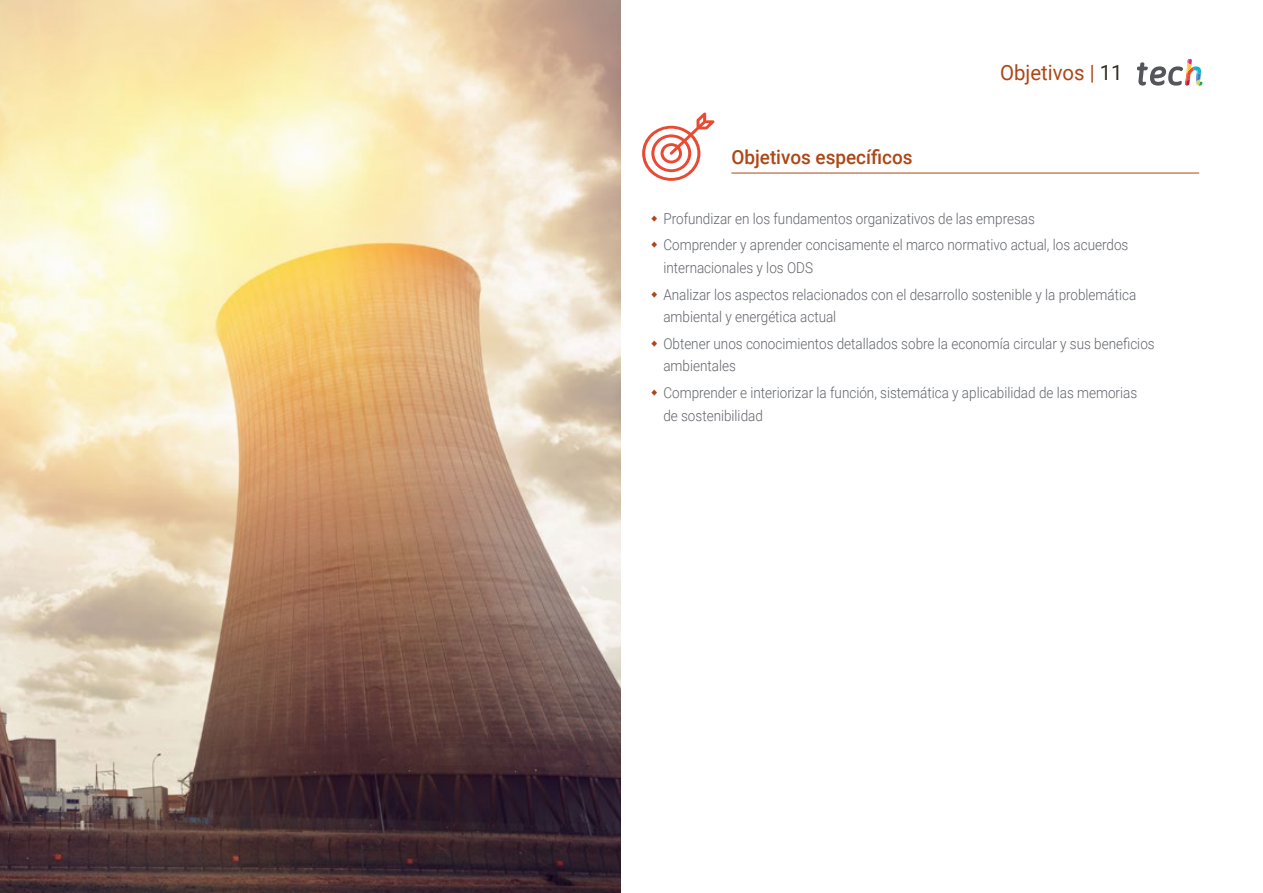
<style>
.page{position:relative;width:1263px;height:893px;background:#fff}
.page>*{position:absolute;margin:0;border:0;box-sizing:border-box;transform-origin:0 0}
.t1{font:21px "Roboto";color:#ae4615}
.t2{font:500 19.5px "Roboto";color:#ae4615}
.t3{font:300 15px/26.7px "Roboto";color:#61646a;scale:.9 1}
.s1{color:#312e20}
</style>
<div class="page">
<hr style="left:731px;top:173px;width:468px;height:1px;background:#ae4615">
<svg style="left:642px;top:112px;width:72px;height:69px"></svg>
<img style="left:0;top:0;width:621px;height:893px">
<svg style="left:1137px;top:59px;width:65px;height:27px"></svg>
<h2 class="t2" style="left:731px;top:144px;width:183px">Objetivos específicos</h2>
<h1 class="t1" style="left:1000px;top:57px;width:124px">Objetivos | <span class="s1">11</span></h1>
<p class="t3" style="left:663px;top:204px;width:518px">Profundizar en los fundamentos organizativos de las empresas<br>Comprender y aprender concisamente el marco normativo actual, los acuerdos</p>
<p class="t3" style="left:663px;top:254px;width:527px">internacionales y los ODS<br>Analizar los aspectos relacionados con el desarrollo sostenible y la problemática</p>
<p class="t3" style="left:663px;top:303px;width:547px">ambiental y energética actual<br>Obtener unos conocimientos detallados sobre la economía circular y sus beneficios</p>
<p class="t3" style="left:663px;top:352px;width:528px">ambientales<br>Comprender e interiorizar la función, sistemática y aplicabilidad de las memorias</p>
<p class="t3" style="left:663px;top:401px;width:112px">de sostenibilidad</p>
</div>
